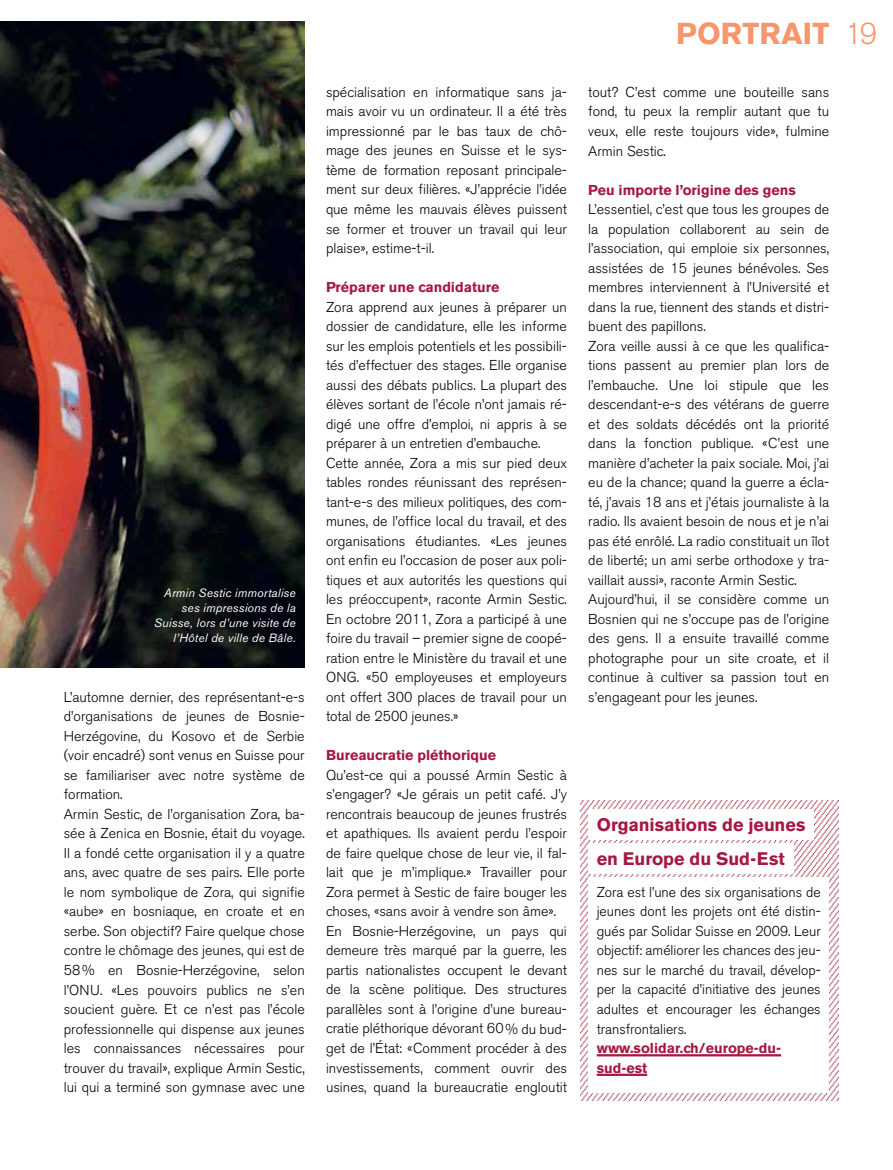
<style>
.page{position:relative;width:893px;height:1170px;background:#fff}
.page>*{position:absolute;margin:0;border:0;box-sizing:border-box;transform-origin:0 0}
.t1{font:700 30px "Akzidenz Grotesk BE";letter-spacing:.005em;color:#f7966b}
.t2{font:700 18px/33.5px "Akzidenz Grotesk BE";color:#a61840}
.t3{font:300 14.25px/19.5px "Akzidenz Grotesk BE";color:#000}
.t4{font:700 14.25px/19.5px "Akzidenz Grotesk BE";color:#a61840}
.t5{font:italic 12px/15px "Akzidenz Grotesk BE";letter-spacing:.015em;color:#fff;text-align:right}
.s1{font-weight:300}
</style>
<div class="page">
<img style="left:0;top:21px;width:305px;height:647px">
<img style="left:580px;top:800px;width:258px;height:300px">
<div style="left:588px;top:877px;width:241px;height:215px;background:#fff"></div>
<hr style="left:597px;top:1054px;width:184px;height:2px;background:#a61840">
<hr style="left:597px;top:1073px;width:50px;height:2px;background:#a61840">
<div style="left:588px;top:809px;width:226px;height:30px;background:#fff"></div>
<div style="left:588px;top:842px;width:205px;height:31px;background:#fff"></div>
<p class="t5" style="left:154px;top:585px;width:143px">Armin Sestic immortalise ses impressions de la<br>Suisse, lors d’une visite de l’Hôtel de ville de Bâle.</p>
<p class="t3" style="left:64px;top:687px;width:242px">L’automne dernier, des représentant-e-s d’organisations de jeunes de Bosnie-Herzégovine, du Kosovo et de Serbie (voir encadré) sont venus en Suisse pour se familiariser avec notre système de formation.<br>Armin Sestic, de l’organisation Zora, ba&shy;sée à Zenica en Bosnie, était du voyage.<br>Il a fondé cette organisation il y a quatre ans, avec quatre de ses pairs. Elle porte le nom symbolique de Zora, qui signifie «aube» en bosniaque, en croate et en serbe. Son objectif? Faire quelque chose contre le chômage des jeunes, qui est de 58% en Bosnie-Herzégovine, selon l’ONU. «Les pouvoirs publics ne s’en soucient guère. Et ce n’est pas l’école professionnelle qui dispense aux jeunes les connaissances nécessaires pour trouver du travail», explique Armin Sestic, lui qui a terminé son gymnase avec une</p>
<p class="t3" style="left:326px;top:83px;width:242px;text-align:justify">spécialisation en informatique sans ja&shy;mais avoir vu un ordinateur. Il a été très impressionné par le bas taux de chô&shy;mage des jeunes en Suisse et le sys&shy;tème de formation reposant principale&shy;ment sur deux filières. «J’apprécie l’idée que même les mauvais élèves puissent se former et trouver un travail qui leur plaise», estime-t-il.</p>
<p class="t4" style="left:326px;top:277px;width:175px">Préparer une candidature</p>
<p class="t3" style="left:326px;top:297px;width:242px">Zora apprend aux jeunes à préparer un dossier de candidature, elle les informe sur les emplois potentiels et les possibili&shy;tés d’effectuer des stages. Elle organise aussi des débats publics. La plupart des élèves sortant de l’école n’ont jamais ré&shy;digé une offre d’emploi, ni appris à se préparer à un entretien d’embauche.<br>Cette année, Zora a mis sur pied deux tables rondes réunissant des représen&shy;tant-e-s des milieux politiques, des com&shy;munes, de l’office local du travail, et des organisations étudiantes. «Les jeunes ont enfin eu l’occasion de poser aux poli&shy;tiques et aux autorités les questions qui les préoccupent», raconte Armin Sestic.<br>En octobre 2011, Zora a participé à une foire du travail – premier signe de coopé&shy;ration entre le Ministère du travail et une ONG. «50 employeuses et employeurs ont offert 300 places de travail pour un total de 2500 jeunes.»</p>
<p class="t4" style="left:326px;top:745px;width:172px">Bureaucratie pléthorique</p>
<p class="t3" style="left:326px;top:765px;width:242px">Qu’est-ce qui a poussé Armin Sestic à s’engager? «Je gérais un petit café. J’y rencontrais beaucoup de jeunes frustrés et apathiques. Ils avaient perdu l’espoir de faire quelque chose de leur vie, il fal&shy;lait que je m’implique.» Travailler pour Zora permet à Sestic de faire bouger les choses, «sans avoir à vendre son âme».<br>En Bosnie-Herzégovine, un pays qui demeure très marqué par la guerre, les partis nationalistes occupent le devant de la scène politique. Des structures parallèles sont à l’origine d’une bureau&shy;cratie pléthorique dévorant 60% du bud&shy;get de l’État: «Comment procéder à des investissements, comment ouvrir des usines, quand la bureaucratie engloutit</p>
<h1 class="t1" style="left:676px;top:16px;width:203px">PORTRAIT <span class="s1">19</span></h1>
<p class="t3" style="left:588px;top:83px;width:242px;text-align:justify">tout? C’est comme une bouteille sans fond, tu peux la remplir autant que tu veux, elle reste toujours vide», fulmine Armin Sestic.</p>
<p class="t4" style="left:588px;top:180px;width:209px">Peu importe l’origine des gens</p>
<p class="t3" style="left:588px;top:200px;width:242px">L’essentiel, c’est que tous les groupes de la population collaborent au sein de l’association, qui emploie six personnes, assistées de 15 jeunes bénévoles. Ses membres interviennent à l’Université et dans la rue, tiennent des stands et distri&shy;buent des papillons.<br>Zora veille aussi à ce que les qualifica&shy;tions passent au premier plan lors de l’embauche. Une loi stipule que les descendant-e-s des vétérans de guerre et des soldats décédés ont la priorité dans la fonction publique. «C’est une manière d’acheter la paix sociale. Moi, j’ai eu de la chance; quand la guerre a écla&shy;té, j’avais 18 ans et j’étais journaliste à la radio. Ils avaient besoin de nous et je n’ai pas été enrôlé. La radio constituait un îlot de liberté; un ami serbe orthodoxe y tra&shy;vaillait aussi», raconte Armin Sestic.<br>Aujourd’hui, il se considère comme un Bosnien qui ne s’occupe pas de l’origine des gens. Il a ensuite travaillé comme photographe pour un site croate, et il continue à cultiver sa passion tout en s’engageant pour les jeunes.</p>
<p class="t2" style="left:597px;top:808px;width:210px">Organisations de jeunes en Europe du Sud-Est</p>
<p class="t3" style="left:597px;top:882px;width:225px;text-align:justify">Zora est l’une des six organisations de jeunes dont les projets ont été distin&shy;gués par Solidar Suisse en 2009. Leur objectif: améliorer les chances des jeu&shy;nes sur le marché du travail, dévelop&shy;per la capacité d’initiative des jeunes adultes et encourager les échanges transfrontaliers.</p>
<p class="t4" style="left:597px;top:1038px;width:186px">www.solidar.ch/europe-du&shy;sud-est</p>
</div>
